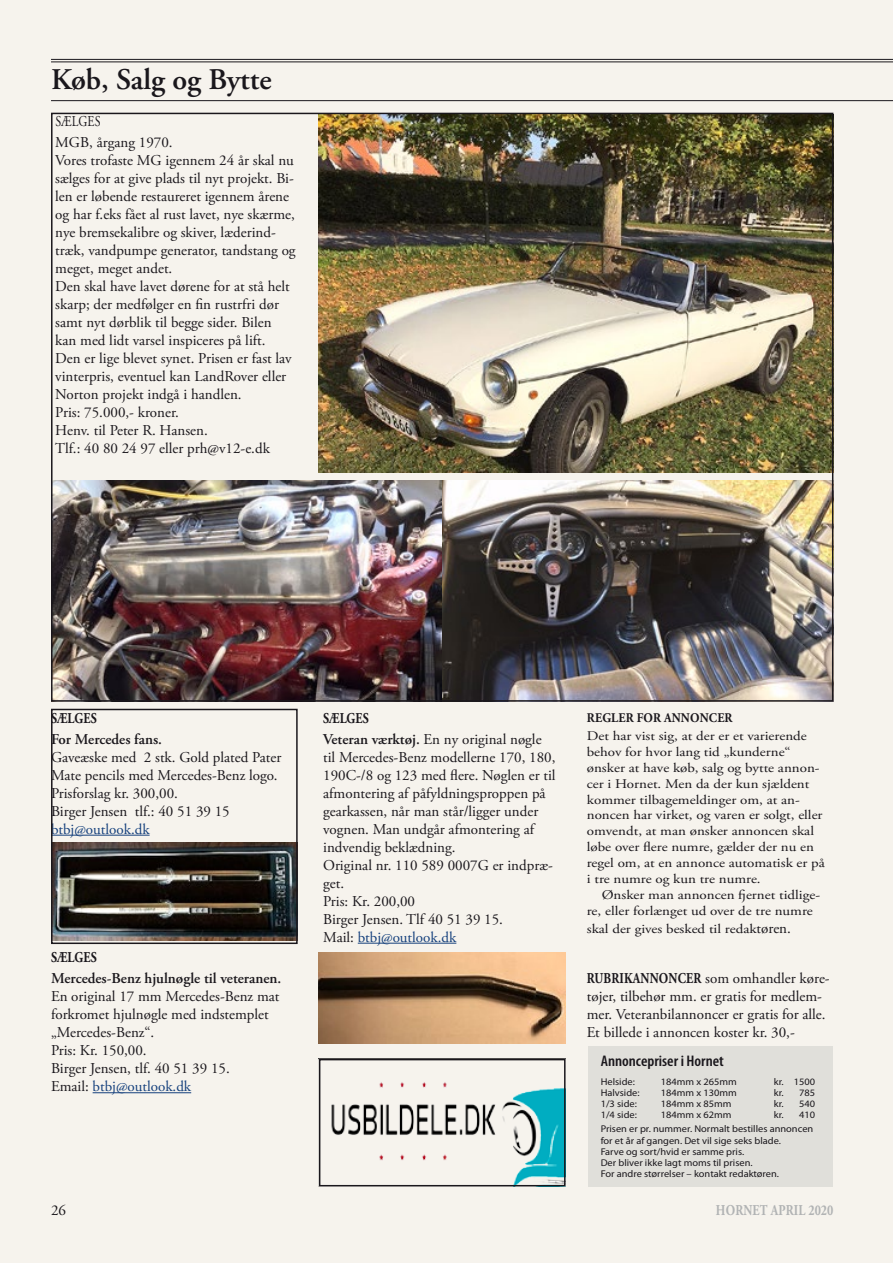
<style>
.page{position:relative;width:893px;height:1263px;background:#f6f3ed}
.page>*{position:absolute;margin:0;border:0;box-sizing:border-box;transform-origin:0 0}
.Rubrik{font:600 30px "Adobe Garamond Pro";color:#1a171c}
.Faktarubrik{font:600 condensed 15.45px "Myriad Pro";color:#1a171c;scale:1.06 1}
.Brød_uden_indryk{font:15px/18px "Adobe Garamond Pro";color:#1a171c}
.Brød_uden_indryk-2{font:15px "Adobe Garamond Pro";color:#16417d}
.Brød_uden_indryk-3{font:600 15px "Adobe Garamond Pro";color:#1a171c}
.Mellemrubrik_1_linie{font:700 15px "Adobe Garamond Pro";letter-spacing:.015em;color:#1a171c;scale:.8 1}
.t1{font:700 15px "Adobe Garamond Pro";letter-spacing:.015em;color:#b1b3b4;scale:.8 1}
.Mellemrubrik_1_linie-2{font:15px "Adobe Garamond Pro";letter-spacing:.015em;color:#1a171c;scale:.8 1}
.Mellemrubrik_1_linie-3{font:13.2px/15.9px "Adobe Garamond Pro";color:#1a171c;scale:1.14 1}
.Brød{font:13.2px/15.9px "Adobe Garamond Pro";color:#1a171c;scale:1.14 1}
.Mellemrubrik_1_linie-4{font:700 13.2px "Adobe Garamond Pro";letter-spacing:.015em;color:#1a171c;scale:.91 1}
.Fakta{font:9.75px/11.2px "Myriad Pro";color:#1a171c;scale:1.06 1}
.s1{color:#1a171c}
.s2{font-weight:600}
.s3{font-size:15px}
.s4{font-weight:700}
</style>
<div class="page">
<img style="left:322px;top:1062px;width:241px;height:121px">
<div style="left:319px;top:1059px;width:247px;height:127px;border:2px solid #1a171c"></div>
<img style="left:54px;top:842px;width:241px;height:98px">
<div style="left:588px;top:1046px;width:244px;height:140px;background:#e0dfda"></div>
<img style="left:319px;top:116px;width:511px;height:356px">
<img style="left:54px;top:480px;width:776px;height:219px">
<hr style="left:51px;top:835px;width:99px;height:1px;background:#16417d">
<div style="left:51px;top:709px;width:247px;height:235px;border:2px solid #1a171c"></div>
<img style="left:319px;top:952px;width:247px;height:91px">
<hr style="left:358px;top:943px;width:98px;height:1px;background:#16417d">
<hr style="left:93px;top:1092px;width:98px;height:1px;background:#16417d">
<hr style="left:51px;top:59px;width:842px;height:1px;background:#1a171c">
<hr style="left:51px;top:62px;width:842px;height:1px;background:#1a171c">
<hr style="left:51px;top:100px;width:842px;height:1px;background:#1a171c">
<p class="Rubrik" style="left:51px;top:62px;width:222px">Køb, Salg og Bytte</p>
<p class="Mellemrubrik_1_linie-2" style="left:55px;top:112px;width:58px">SÆLGES</p>
<p class="Brød_uden_indryk" style="left:55px;top:134px;width:119px">MGB, årgang 1970.</p>
<p class="Brød_uden_indryk" style="left:55px;top:152px;width:242px">Vores trofaste MG igennem 24 år skal nu sælges for at give plads til nyt projekt. Bi&shy;len er løbende restaureret igennem årene og har f.eks fået al rust lavet, nye skærme, nye bremsekalibre og skiver, læderind&shy;træk, vandpumpe generator, tandstang og meget, meget andet.</p>
<p class="Brød_uden_indryk" style="left:55px;top:278px;width:238px">Den skal have lavet dørene for at stå helt skarp; der medfølger en fin rustrfri dør samt nyt dørblik til begge sider. Bilen kan med lidt varsel inspiceres på lift.<br>Den er lige blevet synet. Prisen er fast lav vinterpris, eventuel kan LandRover eller Norton projekt indgå i handlen.</p>
<p class="Brød_uden_indryk" style="left:55px;top:404px;width:125px">Pris: 75.000,- kroner.</p>
<p class="Brød_uden_indryk" style="left:55px;top:422px;width:154px">Henv. til Peter R. Hansen.</p>
<p class="Brød_uden_indryk" style="left:55px;top:440px;width:216px">Tlf.: 40 80 24 97 eller prh@v12-e.dk</p>
<p class="Mellemrubrik_1_linie" style="left:51px;top:709px;width:59px">SÆLGES</p>
<p class="Brød_uden_indryk-3" style="left:51px;top:730px;width:113px">For Mercedes fans.</p>
<p class="Brød_uden_indryk" style="left:51px;top:748px;width:232px">Gaveæske med 2 stk. Gold plated Pater<br>Mate pencils med Mercedes-Benz logo.<br>Prisforslag kr. 300,00.</p>
<p class="Brød_uden_indryk" style="left:51px;top:802px;width:180px">Birger Jensen tlf.: 40 51 39 15</p>
<p class="Brød_uden_indryk-2" style="left:51px;top:820px;width:100px">btbj@outlook.dk</p>
<p class="Mellemrubrik_1_linie" style="left:51px;top:949px;width:59px">SÆLGES</p>
<p class="Brød_uden_indryk-3" style="left:51px;top:970px;width:232px">Mercedes-Benz hjulnøgle til veteranen.</p>
<p class="Brød_uden_indryk" style="left:51px;top:988px;width:230px">En original 17 mm Mercedes-Benz mat forkromet hjulnøgle med indstemplet „Mercedes-Benz“.</p>
<p class="Brød_uden_indryk" style="left:51px;top:1042px;width:97px">Pris: Kr. 150,00.</p>
<p class="Brød_uden_indryk" style="left:51px;top:1060px;width:180px">Birger Jensen, tlf. 40 51 39 15.</p>
<p class="Brød_uden_indryk-2" style="left:51px;top:1077px;width:142px"><span class="s1">Email:</span> btbj@outlook.dk</p>
<p class="Mellemrubrik_1_linie" style="left:323px;top:709px;width:59px">SÆLGES</p>
<p class="Brød_uden_indryk" style="left:323px;top:730px;width:234px"><span class="s2">Veteran værktøj.</span> En ny original nøgle til Mercedes-Benz modellerne 170, 180,<br>190C-/8 og 123 med flere. Nøglen er til</p>
<p class="Brød_uden_indryk" style="left:323px;top:784px;width:224px">afmontering af påfyldningsproppen på gearkassen, når man står/ligger under vognen. Man undgår afmontering af indvendig beklædning.</p>
<p class="Brød_uden_indryk" style="left:323px;top:856px;width:231px">Original nr. 110 589 0007G er indpræ&shy;get.</p>
<p class="Brød_uden_indryk" style="left:323px;top:892px;width:93px">Pris: Kr. 200,00</p>
<p class="Brød_uden_indryk" style="left:323px;top:910px;width:181px">Birger Jensen. Tlf 40 51 39 15.</p>
<p class="Brød_uden_indryk-2" style="left:323px;top:928px;width:135px"><span class="s1">Mail:</span> btbj@outlook.dk</p>
<p class="Mellemrubrik_1_linie-4" style="left:587px;top:710px;width:162px">REGLER FOR ANNONCER</p>
<p class="Mellemrubrik_1_linie-3" style="left:587px;top:728px;width:210px">Det har vist sig, at der er et varierende behov for hvor lang tid „kunderne“ ønsker at have køb, salg og bytte annon&shy;cer i Hornet. Men da der kun sjældent kommer tilbagemeldinger om, at an&shy;noncen har virket, og varen er solgt, eller omvendt, at man ønsker annoncen skal løbe over flere numre, gælder der nu en regel om, at en annonce automatisk er på i tre numre og kun tre numre.</p>
<p class="Brød" style="left:587px;top:887px;width:206px;text-indent:15px">Ønsker man annoncen fjernet tidlige&shy;re, eller forlænget ud over de tre numre</p>
<p class="Brød" style="left:587px;top:921px;width:181px">skal der gives besked til redak<span class="s3">tøren.</span></p>
<p class="Brød_uden_indryk" style="left:587px;top:970px;width:243px"><span class="s4">RUBRIKANNONCER</span> som omhandler køre&shy;tøjer, tilbehør mm. er gratis for medlem&shy;mer. Veteranbilannoncer er gratis for alle.</p>
<p class="Brød_uden_indryk" style="left:587px;top:1024px;width:210px">Et billede i annoncen koster kr. 30,-</p>
<p class="Faktarubrik" style="left:601px;top:1052px;width:118px">Annoncepriser i Hornet</p>
<p class="Fakta" style="left:601px;top:1076px;width:34px">Helside:</p>
<p class="Fakta" style="left:661px;top:1076px;width:73px">184mm x 265mm</p>
<p class="Fakta" style="left:774px;top:1076px;width:41px">kr. 1500</p>
<p class="Fakta" style="left:601px;top:1087px;width:38px">Halvside:</p>
<p class="Fakta" style="left:661px;top:1087px;width:73px">184mm x 130mm</p>
<p class="Fakta" style="left:774px;top:1087px;width:41px">kr. 785</p>
<p class="Fakta" style="left:601px;top:1098px;width:36px">1/3 side:</p>
<p class="Fakta" style="left:661px;top:1098px;width:68px">184mm x 85mm</p>
<p class="Fakta" style="left:774px;top:1098px;width:41px">kr. 540</p>
<p class="Fakta" style="left:601px;top:1109px;width:36px">1/4 side:</p>
<p class="Fakta" style="left:661px;top:1109px;width:68px">184mm x 62mm</p>
<p class="Fakta" style="left:774px;top:1109px;width:41px">kr. 410</p>
<p class="Fakta" style="left:601px;top:1123px;width:202px">Prisen er pr. nummer. Normalt bestilles annoncen for et år af gangen. Det vil sige seks blade.</p>
<p class="Fakta" style="left:601px;top:1146px;width:137px">Farve og sort/hvid er samme pris.</p>
<p class="Fakta" style="left:601px;top:1157px;width:145px">Der bliver ikke lagt moms til prisen.</p>
<p class="Fakta" style="left:601px;top:1168px;width:170px">For andre størrelser – kontakt redaktøren.</p>
<p class="Brød_uden_indryk" style="left:51px;top:1202px;width:16px">26</p>
<p class="t1" style="left:716px;top:1202px;width:148px">HORNET APRIL 2020</p>
</div>
